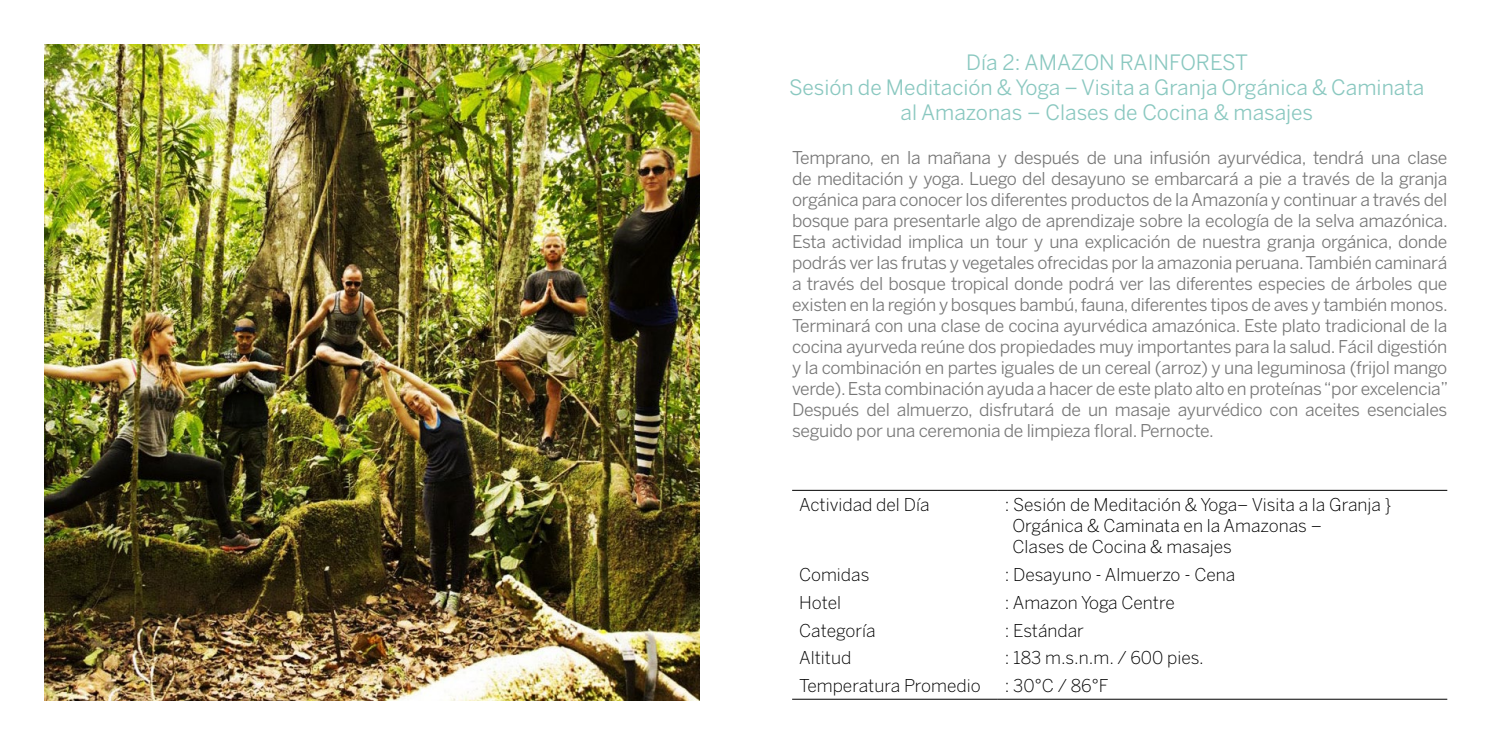
<style>
.page{position:relative;width:1489px;height:745px;background:#fff}
.page>*{position:absolute;margin:0;border:0;box-sizing:border-box;transform-origin:0 0}
.t1{font:21px/25.2px "Benton Sans";color:#8ac8c0;text-align:center}
.t2{font:17.5px/21px "Benton Sans";letter-spacing:-.02em;color:#787878;text-align:justify}
.t3{font:300 17.5px/21px "Benton Sans";color:#000}
</style>
<div class="page">
<hr style="left:792px;top:489px;width:205px;height:1px;background:#000">
<hr style="left:997px;top:489px;width:450px;height:1px;background:#000">
<hr style="left:792px;top:698px;width:205px;height:1px;background:#000">
<hr style="left:997px;top:698px;width:450px;height:1px;background:#000">
<img style="left:45px;top:45px;width:654px;height:654px">
<p class="t1" style="left:789px;top:49px;width:636px">Día 2: AMAZON RAINFOREST<br>Sesión de Meditación &amp; Yoga – Visita a Granja Orgánica &amp; Caminata al Amazonas – Clases de Cocina &amp; masajes</p>
<p class="t2" style="left:792px;top:146px;width:657px">Temprano, en la mañana y después de una infusión ayurvédica, tendrá una clase de meditación y yoga. Luego del desayuno se embarcará a pie a través de la granja orgánica para conocer los diferentes productos de la Amazonía y continuar a través del bosque para presentarle algo de aprendizaje sobre la ecología de la selva amazónica.<br>Esta actividad implica un tour y una explicación de nuestra granja orgánica, donde podrás ver las frutas y vegetales ofrecidas por la amazonia peruana. También caminará a través del bosque tropical donde podrá ver las diferentes especies de árboles que existen en la región y bosques bambú, fauna, diferentes tipos de aves y también monos.<br>Terminará con una clase de cocina ayurvédica amazónica. Este plato tradicional de la cocina ayurveda reúne dos propiedades muy importantes para la salud. Fácil digestión y la combinación en partes iguales de un cereal (arroz) y una leguminosa (frijol mango verde). Esta combinación ayuda a hacer de este plato alto en proteínas “por excelencia” Después del almuerzo, disfrutará de un masaje ayurvédico con aceites esenciales seguido por una ceremonia de limpieza floral. Pernocte.</p>
<p class="t3" style="left:799px;top:493px;width:132px">Actividad del Día</p>
<p class="t3" style="left:1012px;top:493px;width:380px;text-indent:-8px">: Sesión de Meditación &amp; Yoga– Visita a la Granja }<br>Orgánica &amp; Caminata en la Amazonas –<br>Clases de Cocina &amp; masajes</p>
<p class="t3" style="left:799px;top:563px;width:72px">Comidas</p>
<p class="t3" style="left:1004px;top:563px;width:232px">: Desayuno - Almuerzo - Cena</p>
<p class="t3" style="left:799px;top:591px;width:44px">Hotel</p>
<p class="t3" style="left:1004px;top:591px;width:171px">: Amazon Yoga Centre</p>
<p class="t3" style="left:799px;top:619px;width:78px">Categoría</p>
<p class="t3" style="left:1004px;top:619px;width:81px">: Estándar</p>
<p class="t3" style="left:799px;top:647px;width:54px">Altitud</p>
<p class="t3" style="left:1004px;top:647px;width:200px">: 183 m.s.n.m. / 600 pies.</p>
<p class="t3" style="left:799px;top:674px;width:183px">Temperatura Promedio</p>
<p class="t3" style="left:1004px;top:674px;width:105px">: 30°C / 86°F</p>
</div>
